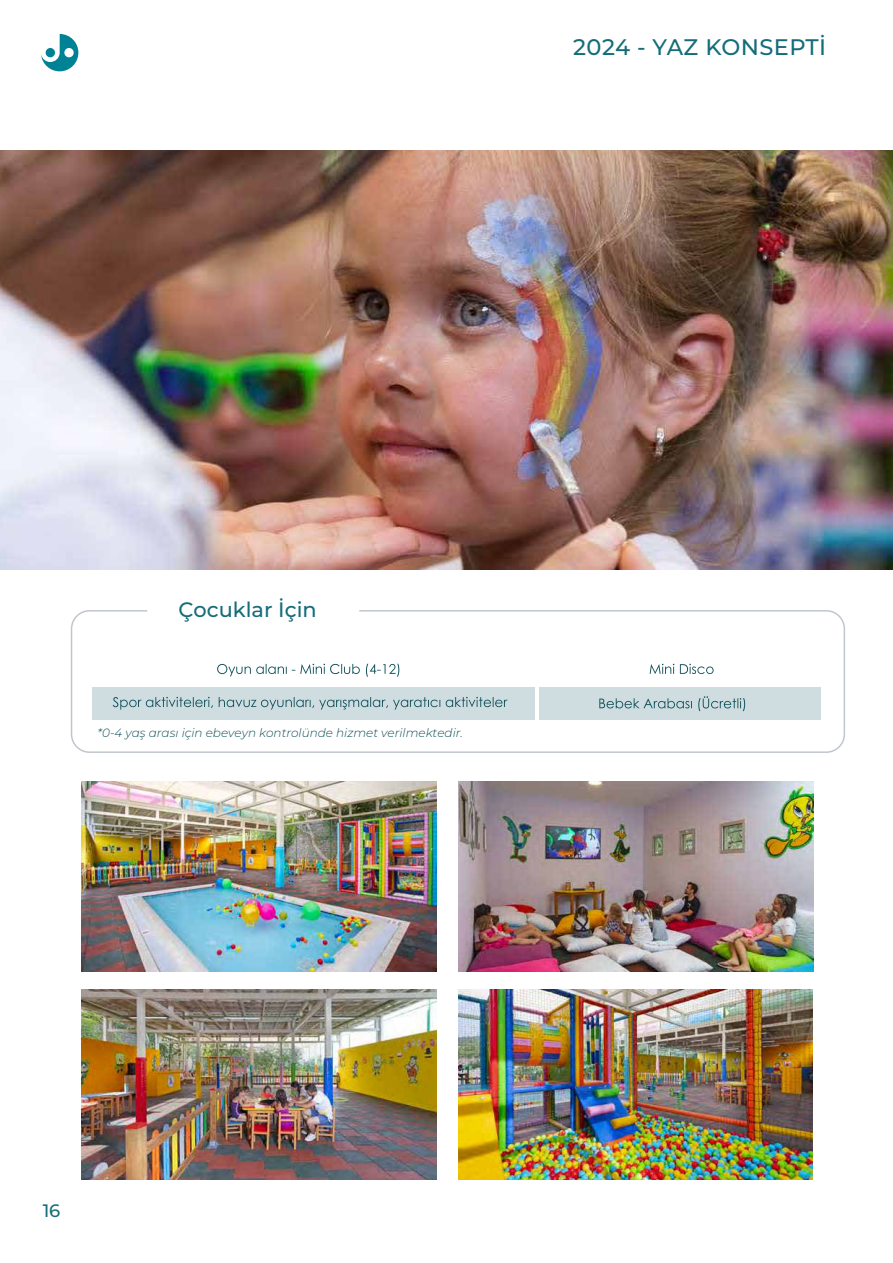
<style>
.page{position:relative;width:893px;height:1263px;background:#fff}
.page>*{position:absolute;margin:0;border:0;box-sizing:border-box;transform-origin:0 0}
.t1{font:500 22.5px "Montserrat";letter-spacing:.02em;color:#156d79}
.t2{font:500 20.85px "Montserrat";color:#156d79}
.t3{font:500 18px "Montserrat";color:#156d79}
.t4{font:italic 300 12px "Montserrat";color:#11515a}
</style>
<div class="page">
<img style="left:82px;top:782px;width:355px;height:190px">
<img style="left:458px;top:782px;width:355px;height:190px">
<img style="left:458px;top:989px;width:354px;height:190px">
<img style="left:82px;top:989px;width:355px;height:190px">
<svg style="left:41px;top:34px;width:37px;height:37px"></svg>
<div style="left:71px;top:610px;width:774px;height:143px;border:2px solid #c1c6cd;border-radius:18px"></div>
<div style="left:92px;top:687px;width:442px;height:32px;background:#cfdde0"></div>
<div style="left:539px;top:687px;width:281px;height:32px;background:#cfdde0"></div>
<svg style="left:650px;top:664px;width:64px;height:10px"></svg>
<svg style="left:599px;top:696px;width:146px;height:15px"></svg>
<svg style="left:217px;top:664px;width:182px;height:13px"></svg>
<svg style="left:113px;top:697px;width:395px;height:13px"></svg>
<img style="left:0;top:151px;width:893px;height:419px">
<h1 class="t1" style="left:573px;top:32px;width:254px">2024 - YAZ KONSEPTİ</h1>
<h2 class="t2" style="left:179px;top:595px;width:140px">Çocuklar İçin</h2>
<p class="t4" style="left:98px;top:724px;width:367px">*0-4 yaş arası için ebeveyn kontrolünde hizmet verilmektedir.</p>
<h3 class="t3" style="left:43px;top:1197px;width:19px">16</h3>
</div>
